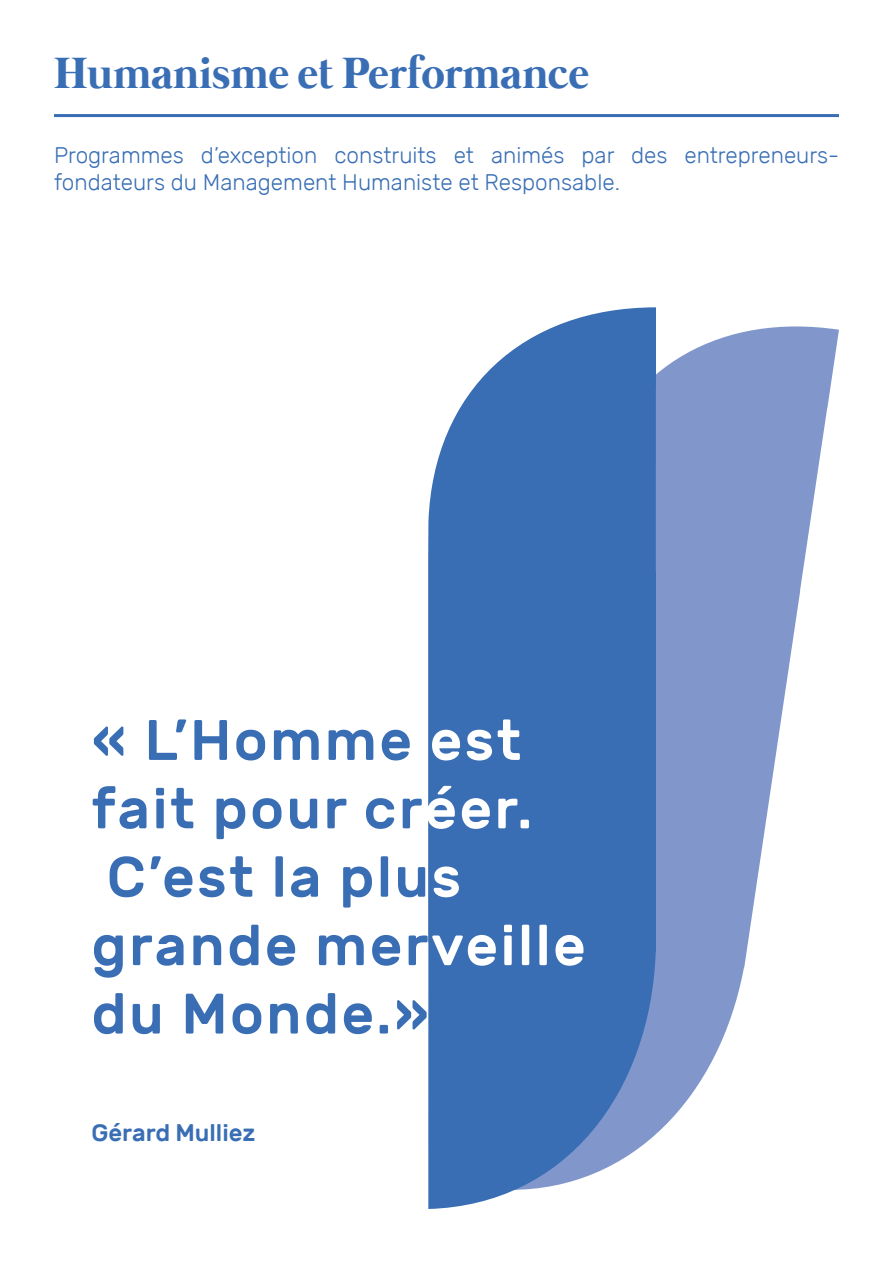
<style>
.page{position:relative;width:893px;height:1263px;background:#fff}
.page>*{position:absolute;margin:0;border:0;box-sizing:border-box;transform-origin:0 0}
.t1{font:500 57px/68.4px "Rubik";letter-spacing:.04em;color:#396eb5}
.t2{font:700 45px "Mermaid";color:#396eb5}
.t3{font:500 24px "Rubik";color:#396eb5}
.t4{font:300 22.5px/27px "Rubik";color:#396eb5}
.s1{color:#fff}
</style>
<div class="page">
<svg style="left:656px;top:326px;width:183px;height:808px;fill:#8197cb"></svg>
<svg style="left:428px;top:307px;width:228px;height:902px;background:#4b7abb"></svg>
<hr style="left:54px;top:114px;width:785px;height:3px;background:#396eb5">
<p class="t2" style="left:54px;top:47px;width:537px">Humanisme et Performance</p>
<p class="t4" style="left:54px;top:142px;width:786px">Programmes d’exception construits et animés par des entrepreneurs&shy;fondateurs du Management Humaniste et Responsable.</p>
<p class="t1" style="left:91px;top:707px;width:432px">« L’Homme <span class="s1">est</span></p>
<p class="t1" style="left:91px;top:775px;width:442px">fait pour cr<span class="s1">éer.</span></p>
<p class="t1" style="left:91px;top:844px;width:496px">C’est la plu<span class="s1">s </span>grande mer<span class="s1">veille</span></p>
<p class="t1" style="left:91px;top:980px;width:339px">du Monde.»</p>
<p class="t3" style="left:91px;top:1119px;width:166px">Gérard Mulliez</p>
</div>
